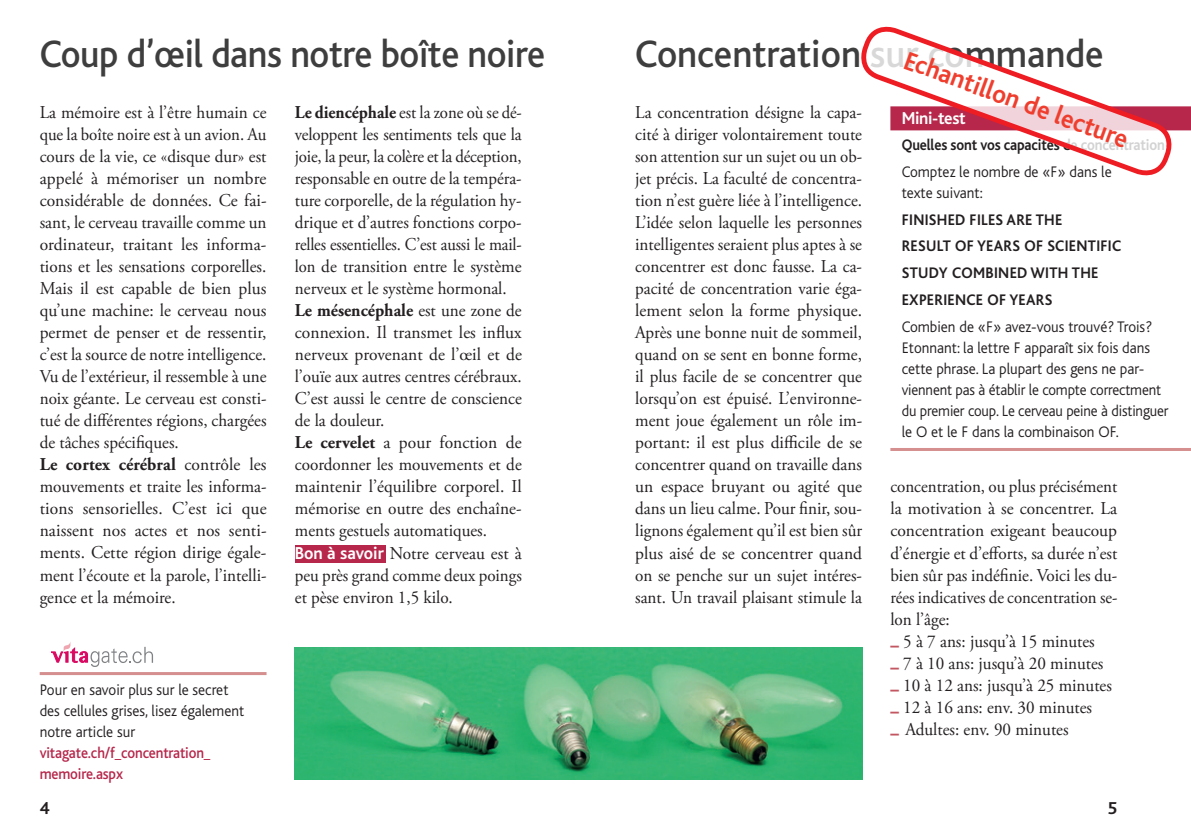
<style>
.page{position:relative;width:1191px;height:840px;background:#fff}
.page>*{position:absolute;margin:0;border:0;box-sizing:border-box;transform-origin:0 0}
.t1{font:500 40px "Bliss";letter-spacing:-.01em;color:#3e3e3f;scale:.93 1}
.t2{font:500 40px "Bliss";letter-spacing:-.01em;color:#3e3e3f;scale:.95 1}
.t3{font:700 27px "Bliss";color:#ef3e2e;scale:.95 1}
.t4{font:18px/22px "Adobe Garamond Pro";color:#231f20;scale:.95 1}
.t5{font:18px/22px "Adobe Garamond Pro";color:#231f20;scale:.93 1}
.t6{font:18px/22px "Adobe Garamond Pro";color:#231f20;scale:.94 1}
.t7{font:700 18px "Bliss";letter-spacing:-.02em;color:#fff;scale:.95 1}
.t8{font:700 18px "Bliss";color:#231f20}
.t9{font:300 16px/21px "Bliss";color:#231f20;scale:.95 1}
.t10{font:700 16px/26.6px "Bliss";letter-spacing:.02em;color:#231f20;scale:.95 1}
.t11{font:500 16px/21px "Bliss";letter-spacing:-.01em;color:#b6274b;scale:.91 1}
.t12{font:700 16px "Bliss";letter-spacing:-.01em;color:#231f20;scale:.9 1}
.s1{font-weight:700}
.s2{font-family:"Bliss";font-weight:700;color:#fff}
</style>
<div class="page">
<div style="left:295px;top:544px;width:91px;height:17px;background:#b6274b"></div>
<svg style="left:51px;top:642px;width:102px;height:24px"></svg>
<hr style="left:40px;top:671px;width:226px;height:3px;background:#d58f8f">
<div style="left:890px;top:106px;width:301px;height:24px;background:#b6274b"></div>
<hr style="left:890px;top:447px;width:301px;height:3px;background:#d58f8f">
<img style="left:295px;top:647px;width:567px;height:132px">
<svg style="left:861px;top:26px;width:314px;height:150px"></svg>
<h1 class="t1" style="left:40px;top:33px;width:545px">Coup d’œil dans notre boîte noire</h1>
<h1 class="t2" style="left:635px;top:33px;width:494px">Concentration sur commande</h1>
<h2 class="t3" style="left:910px;top:46px;width:250px;rotate:20deg">Echantillon de lecture</h2>
<p class="t4" style="left:40px;top:102px;width:240px">La mémoire est à l’être humain ce que la boîte noire est à un avion. Au cours de la vie, ce «disque dur» est appelé à mémoriser un nombre considérable de données. Ce fai&shy;sant, le cerveau travaille comme un ordinateur, traitant les informa&shy;tions et les sensations corporelles.<br>Mais il est capable de bien plus qu’une machine: le cerveau nous permet de penser et de ressentir, c’est la source de notre intelligence.<br>Vu de l’extérieur, il ressemble à une noix géante. Le cerveau est consti&shy;tué de différentes régions, chargées de tâches spécifiques.<br><span class="s1">Le cortex cérébral</span> contrôle les mouvements et traite les informa&shy;tions sensorielles. C’est ici que naissent nos actes et nos senti&shy;ments. Cette région dirige égale&shy;ment l’écoute et la parole, l’intelli&shy;gence et la mémoire.</p>
<p class="t4" style="left:635px;top:102px;width:240px;text-align:justify">La concentration désigne la capa&shy;cité à diriger volontairement toute son attention sur un sujet ou un ob&shy;jet précis. La faculté de concentra&shy;tion n’est guère liée à l’intelligence.<br>L’idée selon laquelle les personnes intelligentes seraient plus aptes à se concentrer est donc fausse. La ca&shy;pacité de concentration varie éga&shy;lement selon la forme physique.<br>Après une bonne nuit de sommeil, quand on se sent en bonne forme, il plus facile de se concentrer que lorsqu’on est épuisé. L’environne&shy;ment joue également un rôle im&shy;portant: il est plus difficile de se concentrer quand on travaille dans un espace bruyant ou agité que dans un lieu calme. Pour finir, sou&shy;lignons également qu’il est bien sûr plus aisé de se concentrer quand on se penche sur un sujet intéres&shy;sant. Un travail plaisant stimule la</p>
<p class="t5" style="left:295px;top:102px;width:246px"><span class="s1">Le diencéphale</span> est la zone où se dé&shy;veloppent les sentiments tels que la joie, la peur, la colère et la déception, responsable en outre de la tempéra&shy;ture corporelle, de la régulation hy&shy;drique et d’autres fonctions corpo&shy;relles essentielles. C’est aussi le mail&shy;lon de transition entre le système nerveux et le système hormonal.<br><span class="s1">Le mésencéphale</span> est une zone de connexion. Il transmet les influx nerveux provenant de l’œil et de l’ouïe aux autres centres cérébraux.<br>C’est aussi le centre de conscience de la douleur.<br><span class="s1">Le cervelet</span> a pour fonction de coordonner les mouvements et de maintenir l’équilibre corporel. Il mémorise en outre des enchaîne&shy;ments gestuels automatiques.<br><span class="s2">Bon à savoir</span> Notre cerveau est à peu près grand comme deux poings et pèse environ 1,5 kilo.</p>
<p class="t7" style="left:901px;top:108px;width:69px">Mini-test</p>
<p class="t12" style="left:901px;top:137px;width:301px">Quelles sont vos capacités de concentration?</p>
<p class="t9" style="left:901px;top:161px;width:222px">Comptez le nombre de «F» dans le texte suivant:</p>
<p class="t10" style="left:901px;top:206px;width:233px">FINISHED FILES ARE THE<br>RESULT OF YEARS OF SCIENTIFIC<br>STUDY COMBINED WITH THE<br>EXPERIENCE OF YEARS</p>
<p class="t9" style="left:901px;top:316px;width:282px">Combien de «F» avez-vous trouvé? Trois?<br>Etonnant: la lettre F apparaît six fois dans cette phrase. La plupart des gens ne par&shy;viennent pas à établir le compte correctment du premier coup. Le cerveau peine à distinguer le O et le F dans la combinaison OF.</p>
<p class="t6" style="left:890px;top:476px;width:243px">concentration, ou plus précisément la motivation à se concentrer. La concentration exigeant beaucoup d’énergie et d’efforts, sa durée n’est bien sûr pas indéfinie. Voici les du&shy;rées indicatives de concentration se&shy;lon l’âge:<br><sup>_</sup> 5 à 7 ans: jusqu’à 15 minutes<br><sup>_</sup> 7 à 10 ans: jusqu’à 20 minutes<br><sup>_</sup> 10 à 12 ans: jusqu’à 25 minutes <sup>_</sup> 12 à 16 ans: env. 30 minutes<br><sup>_</sup> Adultes: env. 90 minutes</p>
<p class="t9" style="left:40px;top:679px;width:217px">Pour en savoir plus sur le secret des cellules grises, lisez également notre article sur</p>
<p class="t11" style="left:40px;top:742px;width:189px">vitagate.ch/f_concentration_ memoire.aspx</p>
<p class="t8" style="left:40px;top:798px;width:11px">4</p>
<p class="t8" style="left:1107px;top:798px;width:11px">5</p>
</div>
